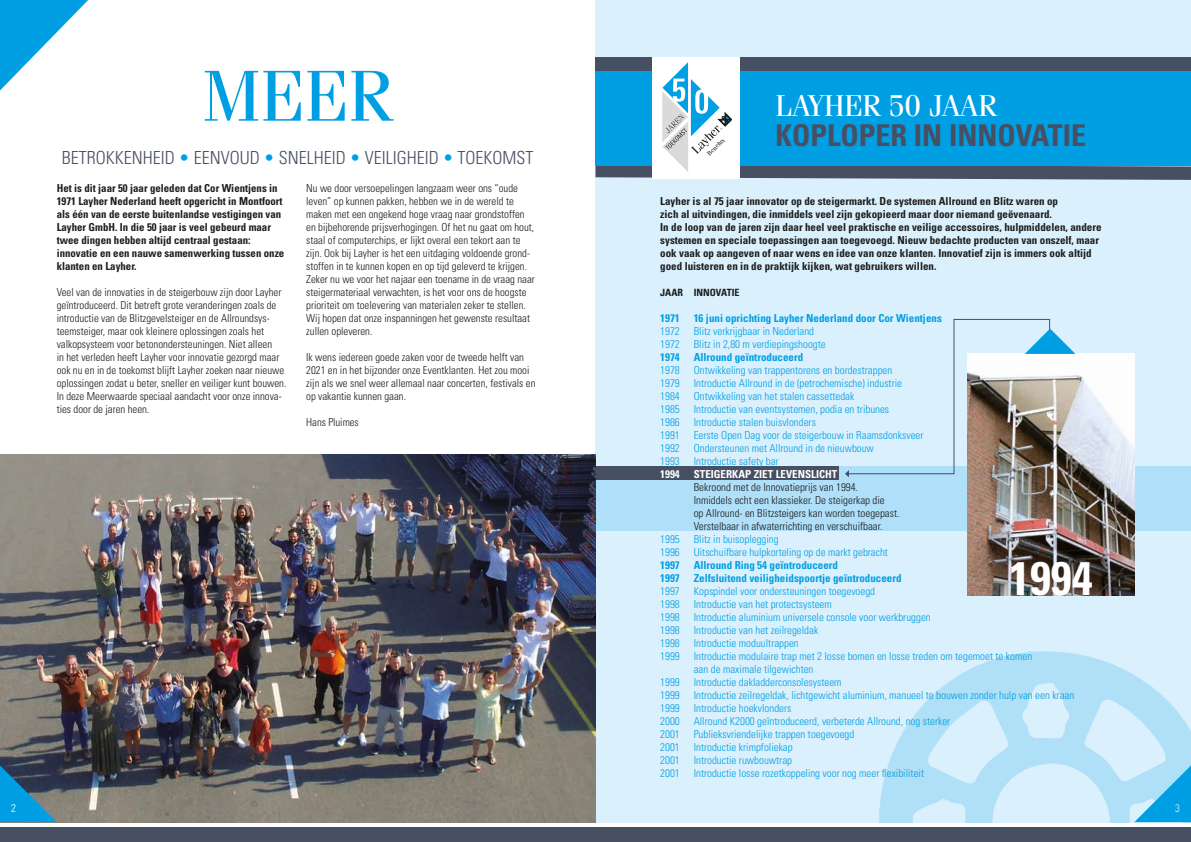
<style>
.page{position:relative;width:1191px;height:842px;background:#fff}
.page>*{position:absolute;margin:0;border:0;box-sizing:border-box;transform-origin:0 0}
.t1{font:72px "Fenice Pro ITC";color:#009fe3}
.t2{font:700 condensed 47px "Univers";color:#fff}
.t3{font:700 condensed 30px "Univers";color:#474f63}
.t4{font:30px "Fenice Pro ITC";letter-spacing:-.01em;color:#fff}
.t5{font:300 condensed 18px "Univers";color:#474f63}
.t6{font:300 condensed 11px/13px "Univers";color:#1d1d1b}
.t7{font:300 condensed 11px/13px "Univers";color:#009fe3}
.t8{font:700 condensed 11px/13px "Univers";color:#1d1d1b}
.t9{font:700 condensed 11px "Univers";color:#009fe3}
.t10{font:700 condensed 11px "Univers";color:#fff}
.t11{font:300 condensed 11px "Univers";color:#fff}
.t12{font:700 condensed 10px "Univers";color:#1d1d1b}
.t13{font:6.5px "Fenice Pro ITC";color:#1d1d1b}
.s1{color:#009fe3}
</style>
<div class="page">
<div style="left:595px;top:0;width:596px;height:822px;background:#dbf0fd"></div>
<div style="left:595px;top:466px;width:596px;height:65px;background:#afdff9"></div>
<div style="left:595px;top:467px;width:243px;height:13px;background:#474f63"></div>
<div style="left:595px;top:58px;width:596px;height:13px;background:#474f63"></div>
<img style="left:0;top:454px;width:595px;height:368px">
<div style="left:0;top:828px;width:1191px;height:14px;background:#474f63"></div>
<svg style="left:0;top:0;width:88px;height:90px"></svg>
<svg style="left:0;top:765px;width:57px;height:57px;background:#24759d"></svg>
<img style="left:967px;top:354px;width:167px;height:241px">
<svg style="left:845px;top:319px;width:230px;height:158px"></svg>
<img style="left:879px;top:651px;width:312px;height:171px">
<div style="left:652px;top:58px;width:87px;height:121px;background:#fff"></div>
<svg style="left:595px;top:62px;width:596px;height:118px"></svg>
<h1 class="t1" style="left:203px;top:52px;width:191px">MEER</h1>
<h3 class="t5" style="left:62px;top:147px;width:473px">BETROKKENHEID <span class="s1">•</span> EENVOUD <span class="s1">•</span> SNELHEID <span class="s1">•</span> VEILIGHEID <span class="s1">•</span> TOEKOMST</h3>
<p class="t8" style="left:57px;top:181px;width:229px">Het is dit jaar 50 jaar geleden dat Cor Wientjens in 1971 Layher Nederland heeft opgericht in Montfoort als één van de eerste buitenlandse vestigingen van Layher GmbH. In die 50 jaar is veel gebeurd maar twee dingen hebben altijd centraal gestaan: innovatie en een nauwe samenwerking tussen onze klanten en Layher.</p>
<p class="t6" style="left:57px;top:285px;width:231px">Veel van de innovaties in de steigerbouw zijn door Layher geïntroduceerd. Dit betreft grote veranderingen zoals de introductie van de Blitzgevelsteiger en de Allroundsys&shy;teemsteiger, maar ook kleinere oplossingen zoals het valkopsysteem voor betonondersteuningen. Niet alleen<br>in het verleden heeft Layher voor innovatie gezorgd maar ook nu en in de toekomst blijft Layher zoeken naar nieuwe oplossingen zodat u beter, sneller en veiliger kunt bouwen.<br>In deze Meerwaarde speciaal aandacht voor onze innova&shy;ties door de jaren heen.</p>
<p class="t6" style="left:306px;top:181px;width:230px">Nu we door versoepelingen langzaam weer ons “oude leven” op kunnen pakken, hebben we in de wereld te maken met een ongekend hoge vraag naar grondstoffen en bijbehorende prijsverhogingen. Of het nu gaat om hout, staal of computerchips, er lijkt overal een tekort aan te zijn. Ook bij Layher is het een uitdaging voldoende grond&shy;stoffen in te kunnen kopen en op tijd geleverd te krijgen.<br>Zeker nu we voor het najaar een toename in de vraag naar steigermateriaal verwachten, is het voor ons de hoogste prioriteit om toelevering van materialen zeker te stellen.<br>Wij hopen dat onze inspanningen het gewenste resultaat zullen opleveren.</p>
<p class="t6" style="left:306px;top:350px;width:231px">Ik wens iedereen goede zaken voor de tweede helft van 2021 en in het bijzonder onze Eventklanten. Het zou mooi zijn als we snel weer allemaal naar concerten, festivals en op vakantie kunnen gaan.</p>
<p class="t6" style="left:306px;top:415px;width:54px">Hans Pluimes</p>
<p class="t13" style="left:705px;top:152px;width:24px;rotate:-45deg">Benelux</p>
<h3 class="t4" style="left:775px;top:87px;width:223px">LAYHER 50 JAAR</h3>
<h3 class="t3" style="left:775px;top:117px;width:312px">KOPLOPER IN INNOVATIE</h3>
<p class="t8" style="left:660px;top:194px;width:443px">Layher is al 75 jaar innovator op de steigermarkt. De systemen Allround en Blitz waren op<br>zich al uitvindingen, die inmiddels veel zijn gekopieerd maar door niemand geëvenaard.<br>In de loop van de jaren zijn daar heel veel praktische en veilige accessoires, hulpmiddelen, andere systemen en speciale toepassingen aan toegevoegd. Nieuw bedachte producten van onszelf, maar ook vaak op aangeven of naar wens en idee van onze klanten. Innovatief zijn is immers ook altijd goed luisteren en in de praktijk kijken, wat gebruikers willen.</p>
<p class="t12" style="left:660px;top:286px;width:81px">JAAR INNOVATIE</p>
<p class="t9" style="left:660px;top:311px;width:21px">1971</p>
<p class="t9" style="left:693px;top:311px;width:250px">16 juni oprichting Layher Nederland door Cor Wientjens</p>
<p class="t7" style="left:660px;top:324px;width:21px">1972</p>
<p class="t7" style="left:693px;top:324px;width:122px">Blitz verkrijgbaar in Nederland</p>
<p class="t7" style="left:660px;top:337px;width:21px">1972</p>
<p class="t7" style="left:693px;top:337px;width:133px">Blitz in 2,80 m verdiepingshoogte</p>
<p class="t9" style="left:660px;top:350px;width:21px">1974</p>
<p class="t9" style="left:693px;top:350px;width:111px">Allround geïntroduceerd</p>
<p class="t7" style="left:660px;top:363px;width:21px">1978</p>
<p class="t7" style="left:693px;top:363px;width:200px">Ontwikkeling van trappentorens en bordestrappen</p>
<p class="t7" style="left:660px;top:376px;width:21px">1979</p>
<p class="t7" style="left:693px;top:376px;width:210px">Introductie Allround in de (petrochemische) industrie</p>
<p class="t7" style="left:660px;top:389px;width:21px">1984</p>
<p class="t7" style="left:693px;top:389px;width:162px">Ontwikkeling van het stalen cassettedak</p>
<p class="t7" style="left:660px;top:402px;width:21px">1985</p>
<p class="t7" style="left:693px;top:402px;width:197px">Introductie van eventsystemen, podia en tribunes</p>
<p class="t7" style="left:660px;top:415px;width:21px">1986</p>
<p class="t7" style="left:693px;top:415px;width:124px">Introductie stalen buisvlonders</p>
<p class="t7" style="left:660px;top:428px;width:21px">1991</p>
<p class="t7" style="left:693px;top:428px;width:231px">Eerste Open Dag voor de steigerbouw in Raamsdonksveer</p>
<p class="t7" style="left:660px;top:441px;width:21px">1992</p>
<p class="t7" style="left:693px;top:441px;width:182px">Ondersteunen met Allround in de nieuwbouw</p>
<p class="t7" style="left:660px;top:454px;width:21px">1993</p>
<p class="t7" style="left:693px;top:454px;width:86px">Introductie safety bar</p>
<p class="t10" style="left:660px;top:467px;width:21px">1994</p>
<p class="t10" style="left:693px;top:467px;width:145px">STEIGERKAP ZIET LEVENSLICHT</p>
<p class="t6" style="left:693px;top:480px;width:207px">Bekroond met de Innovatieprijs van 1994.<br>Inmiddels echt een klassieker. De steigerkap die<br>op Allround- en Blitzsteigers kan worden toegepast.<br>Verstelbaar in afwaterrichting en verschuifbaar.</p>
<p class="t7" style="left:660px;top:532px;width:21px">1995</p>
<p class="t7" style="left:693px;top:532px;width:86px">Blitz in buisoplegging</p>
<p class="t7" style="left:660px;top:545px;width:21px">1996</p>
<p class="t7" style="left:693px;top:545px;width:196px">Uitschuifbare hulpkorteling op de markt gebracht</p>
<p class="t9" style="left:660px;top:558px;width:21px">1997</p>
<p class="t9" style="left:693px;top:558px;width:146px">Allround Ring 54 geïntroduceerd</p>
<p class="t9" style="left:660px;top:571px;width:21px">1997</p>
<p class="t9" style="left:693px;top:571px;width:209px">Zelfsluitend veiligheidspoortje geïntroduceerd</p>
<p class="t7" style="left:660px;top:584px;width:21px">1997</p>
<p class="t7" style="left:693px;top:584px;width:183px">Kopspindel voor ondersteuningen toegevoegd</p>
<p class="t7" style="left:660px;top:597px;width:21px">1998</p>
<p class="t7" style="left:693px;top:597px;width:140px">Introductie van het protectsysteem</p>
<p class="t7" style="left:660px;top:610px;width:21px">1998</p>
<p class="t7" style="left:693px;top:610px;width:238px">Introductie aluminium universele console voor werkbruggen</p>
<p class="t7" style="left:660px;top:623px;width:21px">1998</p>
<p class="t7" style="left:693px;top:623px;width:126px">Introductie van het zeilregeldak</p>
<p class="t7" style="left:660px;top:636px;width:21px">1998</p>
<p class="t7" style="left:693px;top:636px;width:107px">Introductie moduultrappen</p>
<p class="t7" style="left:660px;top:650px;width:21px">1999</p>
<p class="t7" style="left:693px;top:650px;width:340px">Introductie modulaire trap met 2 losse bomen en losse treden om tegemoet te komen aan de maximale tilgewichten</p>
<p class="t7" style="left:660px;top:676px;width:21px">1999</p>
<p class="t7" style="left:693px;top:676px;width:149px">Introductie dakladderconsolesysteem</p>
<p class="t7" style="left:660px;top:689px;width:21px">1999</p>
<p class="t7" style="left:693px;top:689px;width:382px">Introductie zeilregeldak, lichtgewicht aluminium, manueel te bouwen zonder hulp van een kraan</p>
<p class="t7" style="left:660px;top:702px;width:21px">1999</p>
<p class="t7" style="left:693px;top:702px;width:99px">Introductie hoekvlonders</p>
<p class="t7" style="left:660px;top:715px;width:21px">2000</p>
<p class="t7" style="left:693px;top:715px;width:258px">Allround K2000 geïntroduceerd, verbeterde Allround, nog sterker</p>
<p class="t7" style="left:660px;top:728px;width:21px">2001</p>
<p class="t7" style="left:693px;top:728px;width:162px">Publieksvriendelijke trappen toegevoegd</p>
<p class="t7" style="left:660px;top:741px;width:21px">2001</p>
<p class="t7" style="left:693px;top:741px;width:100px">Introductie krimpfoliekap</p>
<p class="t7" style="left:660px;top:754px;width:21px">2001</p>
<p class="t7" style="left:693px;top:754px;width:100px">Introductie ruwbouwtrap</p>
<p class="t7" style="left:660px;top:767px;width:21px">2001</p>
<p class="t7" style="left:693px;top:767px;width:232px">Introductie losse rozetkoppeling voor nog meer flexibiliteit</p>
<h2 class="t2" style="left:1009px;top:550px;width:85px">1994</h2>
<p class="t11" style="left:11px;top:801px;width:6px">2</p>
<p class="t11" style="left:1175px;top:801px;width:6px">3</p>
</div>
